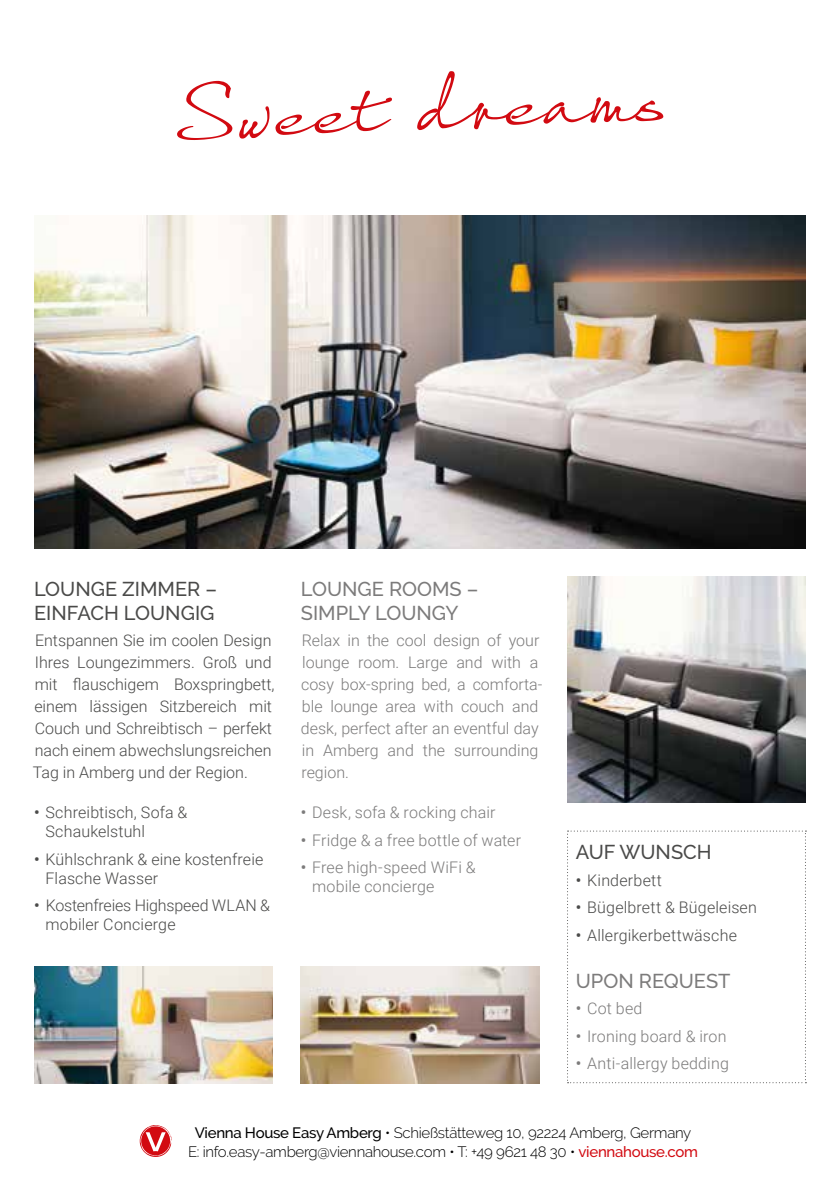
<style>
.page{position:relative;width:840px;height:1191px;background:#fff}
.page>*{position:absolute;margin:0;border:0;box-sizing:border-box;transform-origin:0 0}
.t1{font:83.2px "Thought";color:#d20a11}
.t2{font:500 20px/24px "Raleway";color:#4a4a49}
.t3{font:500 20px/24px "Raleway";color:#7c7b7b}
.t4{font:300 16px/22px "Roboto";color:#4a4a49}
.t5{font:300 16px/22px "Roboto";color:#7c7b7b}
.t6{font:300 15px/19px "Raleway";letter-spacing:-.02em;color:#000;text-align:center}
.s1{font-weight:500}
.s2{font-weight:500;color:#d20a11}
</style>
<div class="page">
<svg style="left:140px;top:1125px;width:32px;height:31px"></svg>
<svg style="left:567px;top:830px;width:239px;height:253px"></svg>
<img style="left:34px;top:215px;width:771px;height:333px">
<img style="left:567px;top:577px;width:238px;height:225px">
<img style="left:34px;top:967px;width:238px;height:116px">
<img style="left:300px;top:967px;width:239px;height:116px">
<h1 class="t1" style="left:169px;top:63px;width:500px;rotate:-2deg">Sweet dreams</h1>
<p class="t2" style="left:34px;top:576px;width:184px">LOUNGE ZIMMER –<br>EINFACH LOUNGIG</p>
<p class="t4" style="left:33px;top:628px;width:243px">Entspannen Sie im coolen Design<br>Ihres Loungezimmers. Groß und mit flauschigem Boxspringbett, einem lässigen Sitzbereich mit<br>Couch und Schreibtisch – perfekt nach einem abwechslungsreichen<br>Tag in Amberg und der Region.</p>
<p class="t4" style="left:45px;top:802px;width:143px;line-height:19px;text-indent:-11px"><span class="s1">•</span> Schreibtisch, Sofa &amp;<br>Schaukelstuhl</p>
<p class="t4" style="left:45px;top:849px;width:219px;line-height:19px;text-indent:-11px"><span class="s1">•</span> Kühlschrank &amp; eine kostenfreie<br>Flasche Wasser</p>
<p class="t4" style="left:45px;top:895px;width:226px;line-height:19px;text-indent:-11px"><span class="s1">•</span> Kostenfreies Highspeed WLAN &amp; mobiler Concierge</p>
<p class="t3" style="left:300px;top:576px;width:179px">LOUNGE ROOMS –<br>SIMPLY LOUNGY</p>
<p class="t5" style="left:301px;top:628px;width:243px">Relax in the cool design of your lounge room. Large and with a cosy box-spring bed, a comforta&shy;ble lounge area with couch and desk, perfect after an eventful day in Amberg and the surrounding region.</p>
<p class="t5" style="left:300px;top:801px;width:196px"><span class="s1">•</span> Desk, sofa &amp; rocking chair</p>
<p class="t5" style="left:300px;top:828px;width:222px"><span class="s1">•</span> Fridge &amp; a free bottle of water</p>
<p class="t5" style="left:312px;top:857px;width:165px;line-height:19px;text-indent:-11px"><span class="s1">•</span> Free high-speed WiFi &amp; mobile concierge</p>
<p class="t2" style="left:575px;top:840px;width:137px">AUF WUNSCH</p>
<p class="t4" style="left:575px;top:868px;width:88px"><span class="s1">•</span> Kinderbett</p>
<p class="t4" style="left:575px;top:896px;width:182px"><span class="s1">•</span> Bügelbrett &amp; Bügeleisen</p>
<p class="t4" style="left:575px;top:923px;width:162px"><span class="s1">•</span> Allergikerbettwäsche</p>
<p class="t3" style="left:575px;top:968px;width:156px">UPON REQUEST</p>
<p class="t5" style="left:575px;top:996px;width:68px"><span class="s1">•</span> Cot bed</p>
<p class="t5" style="left:575px;top:1024px;width:152px"><span class="s1">•</span> Ironing board &amp; iron</p>
<p class="t5" style="left:575px;top:1051px;width:154px"><span class="s1">•</span> Anti-allergy bedding</p>
<p class="t6" style="left:188px;top:1123px;width:511px"><span class="s1">Vienna House Easy Amberg</span> • Schießstätteweg 10, 92224 Amberg, Germany<br>E: info.easy-amberg@viennahouse.com • T: +49 9621 48 30 • <span class="s2">viennahouse.com</span></p>
</div>
